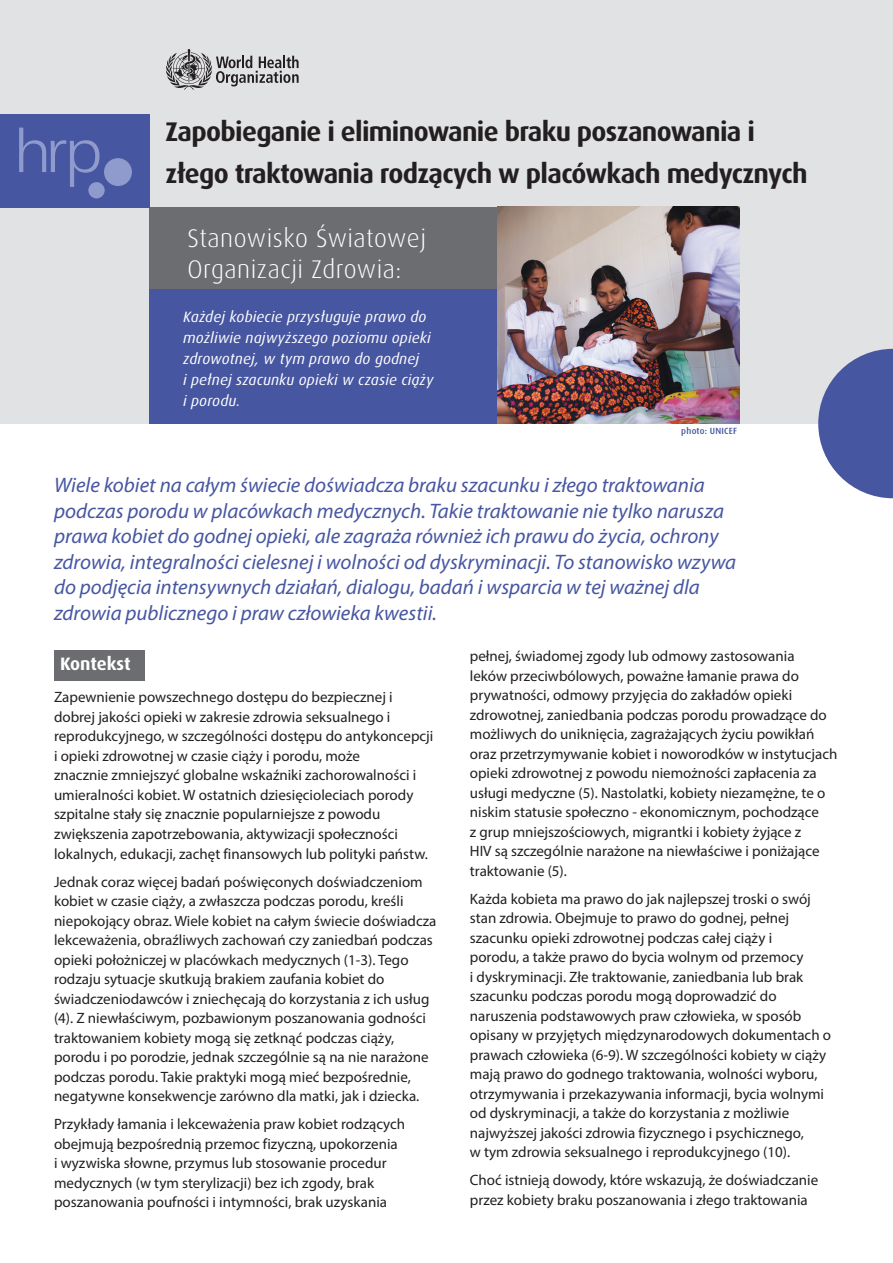
<style>
.page{position:relative;width:893px;height:1263px;background:#fff}
.page>*{position:absolute;margin:0;border:0;box-sizing:border-box;transform-origin:0 0}
.Main_heading{font:700 27px/42px "Dax Pro";letter-spacing:-.025em;color:#231f20}
.evidende_bief{font:300 25.5px/30.6px "Dax Pro";letter-spacing:.02em;color:#fff}
.intro{font:italic 21px/25.5px "Myriad Pro";color:#4756a0}
.Background{font:700 18px "Dax Pro";letter-spacing:-.005em;color:#fff}
.t1{font:15px/19.5px "Myriad Pro";color:#231f20}
.message{font:italic 15px/21px "Dax Pro";letter-spacing:.01em;color:#fff}
.Head_1{font:500 9px "Dax Pro";letter-spacing:.025em;color:#4756a0}
</style>
<div class="page">
<div style="left:0;top:0;width:893px;height:423px;background:#e1e2e4"></div>
<div style="left:149px;top:254px;width:348px;height:169px;background:#4756a0"></div>
<div style="left:149px;top:207px;width:348px;height:81px;background:#6c6d70"></div>
<svg style="left:818px;top:349px;width:75px;height:149px"></svg>
<div style="left:0;top:114px;width:149px;height:93px;background:#4756a0"></div>
<div style="left:54px;top:650px;width:91px;height:30px;background:#6c6d70"></div>
<img style="left:497px;top:207px;width:242px;height:216px">
<div style="left:104px;top:158px;width:28px;height:28px;background:#8f9acd;border-radius:50%"></div>
<div style="left:88px;top:182px;width:17px;height:16px;background:#8f9acd;border-radius:50%"></div>
<svg style="left:19px;top:128px;width:81px;height:59px"></svg>
<svg style="left:166px;top:49px;width:133px;height:41px"></svg>
<p class="Main_heading" style="left:165px;top:110px;width:644px">Zapobieganie i eliminowanie braku poszanowania i złego traktowania rodzących w placówkach medycznych</p>
<p class="evidende_bief" style="left:187px;top:222px;width:240px">Stanowisko Światowej<br>Organizacji Zdrowia:</p>
<p class="message" style="left:183px;top:306px;width:252px">Każdej kobiecie przysługuje prawo do możliwie najwyższego poziomu opieki zdrowotnej, w tym prawo do godnej<br>i pełnej szacunku opieki w czasie ciąży i porodu.</p>
<p class="Head_1" style="left:681px;top:425px;width:57px">photo: UNICEF</p>
<p class="intro" style="left:54px;top:472px;width:684px">Wiele kobiet na całym świecie doświadcza braku szacunku i złego traktowania podczas porodu w placówkach medycznych. Takie traktowanie nie tylko narusza prawa kobiet do godnej opieki, ale zagraża również ich prawu do życia, ochrony zdrowia, integralności cielesnej i wolności od dyskryminacji. To stanowisko wzywa do podjęcia intensywnych działań, dialogu, badań i wsparcia w tej ważnej dla zdrowia publicznego i praw człowieka kwestii.</p>
<p class="Background" style="left:60px;top:652px;width:72px">Kontekst</p>
<p class="t1" style="left:54px;top:687px;width:381px">Zapewnienie powszechnego dostępu do bezpiecznej i dobrej jakości opieki w zakresie zdrowia seksualnego i reprodukcyjnego, w szczególności dostępu do antykoncepcji i opieki zdrowotnej w czasie ciąży i porodu, może<br>znacznie zmniejszyć globalne wskaźniki zachorowalności i umieralności kobiet. W ostatnich dziesięcioleciach porody szpitalne stały się znacznie popularniejsze z powodu zwiększenia zapotrzebowania, aktywizacji społeczności lokalnych, edukacji, zachęt finansowych lub polityki państw.</p>
<p class="t1" style="left:54px;top:871px;width:384px">Jednak coraz więcej badań poświęconych doświadczeniom kobiet w czasie ciąży, a zwłaszcza podczas porodu, kreśli niepokojący obraz. Wiele kobiet na całym świecie doświadcza lekceważenia, obraźliwych zachowań czy zaniedbań podczas opieki położniczej w placówkach medycznych (1-3). Tego rodzaju sytuacje skutkują brakiem zaufania kobiet do świadczeniodawców i zniechęcają do korzystania z ich usług (4). Z niewłaściwym, pozbawionym poszanowania godności traktowaniem kobiety mogą się zetknąć podczas ciąży, porodu i po porodzie, jednak szczególnie są na nie narażone podczas porodu. Takie praktyki mogą mieć bezpośrednie, negatywne konsekwencje zarówno dla matki, jak i dziecka.</p>
<p class="t1" style="left:54px;top:1114px;width:353px">Przykłady łamania i lekceważenia praw kobiet rodzących obejmują bezpośrednią przemoc fizyczną, upokorzenia<br>i wyzwiska słowne, przymus lub stosowanie procedur medycznych (w tym sterylizacji) bez ich zgody, brak poszanowania poufności i intymności, brak uzyskania</p>
<p class="t1" style="left:470px;top:646px;width:369px">pełnej, świadomej zgody lub odmowy zastosowania<br>leków przeciwbólowych, poważne łamanie prawa do prywatności, odmowy przyjęcia do zakładów opieki zdrowotnej, zaniedbania podczas porodu prowadzące do możliwych do uniknięcia, zagrażających życiu powikłań oraz przetrzymywanie kobiet i noworodków w instytucjach opieki zdrowotnej z powodu niemożności zapłacenia za usługi medyczne (5). Nastolatki, kobiety niezamężne, te o niskim statusie społeczno - ekonomicznym, pochodzące<br>z grup mniejszościowych, migrantki i kobiety żyjące z<br>HIV są szczególnie narażone na niewłaściwe i poniżające traktowanie (5).</p>
<p class="t1" style="left:470px;top:889px;width:363px">Każda kobieta ma prawo do jak najlepszej troski o swój stan zdrowia. Obejmuje to prawo do godnej, pełnej szacunku opieki zdrowotnej podczas całej ciąży i<br>porodu, a także prawo do bycia wolnym od przemocy<br>i dyskryminacji. Złe traktowanie, zaniedbania lub brak szacunku podczas porodu mogą doprowadzić do naruszenia podstawowych praw człowieka, w sposób opisany w przyjętych międzynarodowych dokumentach o prawach człowieka (6-9). W szczególności kobiety w ciąży mają prawo do godnego traktowania, wolności wyboru, otrzymywania i przekazywania informacji, bycia wolnymi od dyskryminacji, a także do korzystania z możliwie najwyższej jakości zdrowia fizycznego i psychicznego,<br>w tym zdrowia seksualnego i reprodukcyjnego (10).</p>
<p class="t1" style="left:470px;top:1170px;width:350px">Choć istnieją dowody, które wskazują, że doświadczanie przez kobiety braku poszanowania i złego traktowania</p>
</div>
